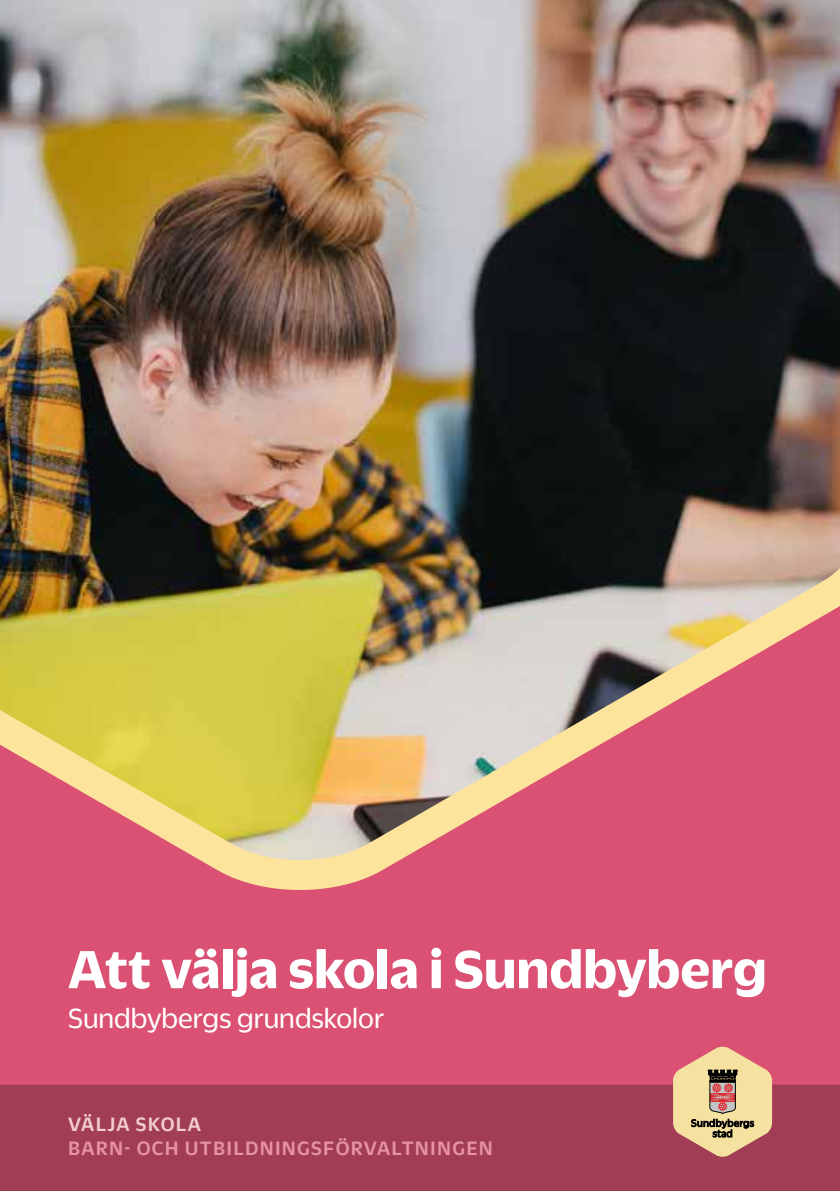
<style>
.page{position:relative;width:840px;height:1191px;background:#fff}
.page>*{position:absolute;margin:0;border:0;box-sizing:border-box;transform-origin:0 0}
.t1{font:700 58px "Duplicate Sans";color:#fff}
.t2{font:30px "Duplicate Sans";color:#fff}
.t3{font:500 21px/24px "Duplicate Sans";letter-spacing:.06em;color:#e793a2}
.s1{color:#f3ccd1}
</style>
<div class="page">
<div style="left:0;top:0;width:839px;height:1191px;background:#db5173"></div>
<img style="left:0;top:0;width:839px;height:890px">
<div style="left:0;top:1084px;width:839px;height:107px;background:#a13d55"></div>
<svg style="left:672px;top:1046px;width:99px;height:111px;background:#d3a583"></svg>
<h1 class="t1" style="left:68px;top:929px;width:699px">Att välja skola i Sundbyberg</h1>
<h3 class="t2" style="left:68px;top:999px;width:317px">Sundbybergs grundskolor</h3>
<p class="t3" style="left:68px;top:1110px;width:426px"><span class="s1">VÄLJA SKOLA<br></span>BARN- OCH UTBILDNINGSFÖRVALTNINGEN</p>
</div>
